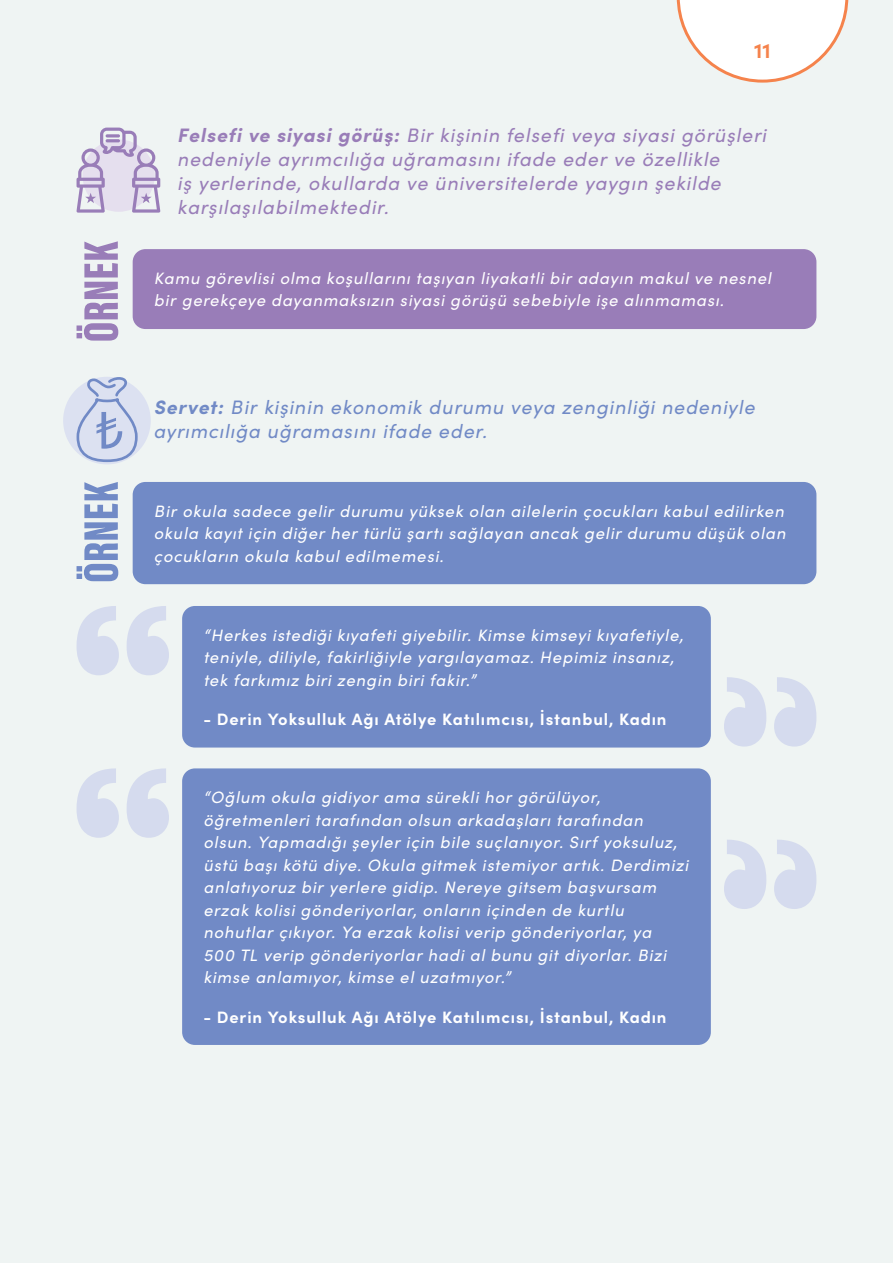
<style>
.page{position:relative;width:893px;height:1263px;background:#eff4f3}
.page>*{position:absolute;margin:0;border:0;box-sizing:border-box;transform-origin:0 0}
.t1{font:700 21px "Sofia Pro";color:#f5834c}
.t2{font:italic 19.5px/24px "Sofia Pro";letter-spacing:.05em;color:#997db8}
.t3{font:italic 19.5px/24px "Sofia Pro";letter-spacing:.05em;color:#718ac6}
.t4{font:italic 16.5px/22.5px "Sofia Pro";letter-spacing:.05em;color:#fff}
.t5{font:700 16.5px "Sofia Pro";letter-spacing:.05em;color:#fff}
.s1{font-weight:700}
</style>
<div class="page">
<svg style="left:677px;top:0;width:171px;height:83px"></svg>
<svg style="left:77px;top:606px;width:92px;height:69px"></svg>
<svg style="left:724px;top:677px;width:92px;height:69px"></svg>
<div style="left:182px;top:606px;width:529px;height:141px;background:#718ac6;border-radius:13px"></div>
<svg style="left:77px;top:768px;width:92px;height:70px"></svg>
<svg style="left:724px;top:840px;width:92px;height:69px"></svg>
<div style="left:182px;top:768px;width:529px;height:277px;background:#718ac6;border-radius:13px"></div>
<div style="left:133px;top:249px;width:683px;height:80px;background:#997db8;border-radius:13px"></div>
<svg style="left:77px;top:241px;width:41px;height:100px"></svg>
<div style="left:133px;top:482px;width:683px;height:102px;background:#718ac6;border-radius:13px"></div>
<svg style="left:77px;top:482px;width:41px;height:99px"></svg>
<div style="left:63px;top:377px;width:88px;height:87px;background:#dce1f1;border-radius:50%"></div>
<svg style="left:76px;top:377px;width:62px;height:86px"></svg>
<svg style="left:76px;top:128px;width:84px;height:85px"></svg>
<p class="t1" style="left:754px;top:34px;width:18px">11</p>
<p class="t2" style="left:177px;top:122px;width:590px"><span class="s1">Felsefi ve siyasi görüş:</span> Bir kişinin felsefi veya siyasi görüşleri nedeniyle ayrımcılığa uğramasını ifade eder ve özellikle<br>iş yerlerinde, okullarda ve üniversitelerde yaygın şekilde karşılaşılabilmektedir.</p>
<p class="t4" style="left:154px;top:266px;width:619px">Kamu görevlisi olma koşullarını taşıyan liyakatli bir adayın makul ve nesnel bir gerekçeye dayanmaksızın siyasi görüşü sebebiyle işe alınmaması.</p>
<p class="t3" style="left:153px;top:395px;width:603px"><span class="s1">Servet:</span> Bir kişinin ekonomik durumu veya zenginliği nedeniyle ayrımcılığa uğramasını ifade eder.</p>
<p class="t4" style="left:154px;top:499px;width:633px;text-align:justify">Bir okula sadece gelir durumu yüksek olan ailelerin çocukları kabul edilirken okula kayıt için diğer her türlü şartı sağlayan ancak gelir durumu düşük olan çocukların okula kabul edilmemesi.</p>
<p class="t4" style="left:203px;top:623px;width:481px">“Herkes istediği kıyafeti giyebilir. Kimse kimseyi kıyafetiyle, teniyle, diliyle, fakirliğiyle yargılayamaz. Hepimiz insanız, tek farkımız biri zengin biri fakir.”</p>
<p class="t5" style="left:203px;top:707px;width:465px">- Derin Yoksulluk Ağı Atölye Katılımcısı, İstanbul, Kadın</p>
<p class="t4" style="left:203px;top:785px;width:486px">“Oğlum okula gidiyor ama sürekli hor görülüyor, öğretmenleri tarafından olsun arkadaşları tarafından olsun. Yapmadığı şeyler için bile suçlanıyor. Sırf yoksuluz, üstü başı kötü diye. Okula gitmek istemiyor artık. Derdimizi anlatıyoruz bir yerlere gidip. Nereye gitsem başvursam erzak kolisi gönderiyorlar, onların içinden de kurtlu nohutlar çıkıyor. Ya erzak kolisi verip gönderiyorlar, ya<br>500 TL verip gönderiyorlar hadi al bunu git diyorlar. Bizi kimse anlamıyor, kimse el uzatmıyor.”</p>
<p class="t5" style="left:203px;top:1004px;width:465px">- Derin Yoksulluk Ağı Atölye Katılımcısı, İstanbul, Kadın</p>
</div>
